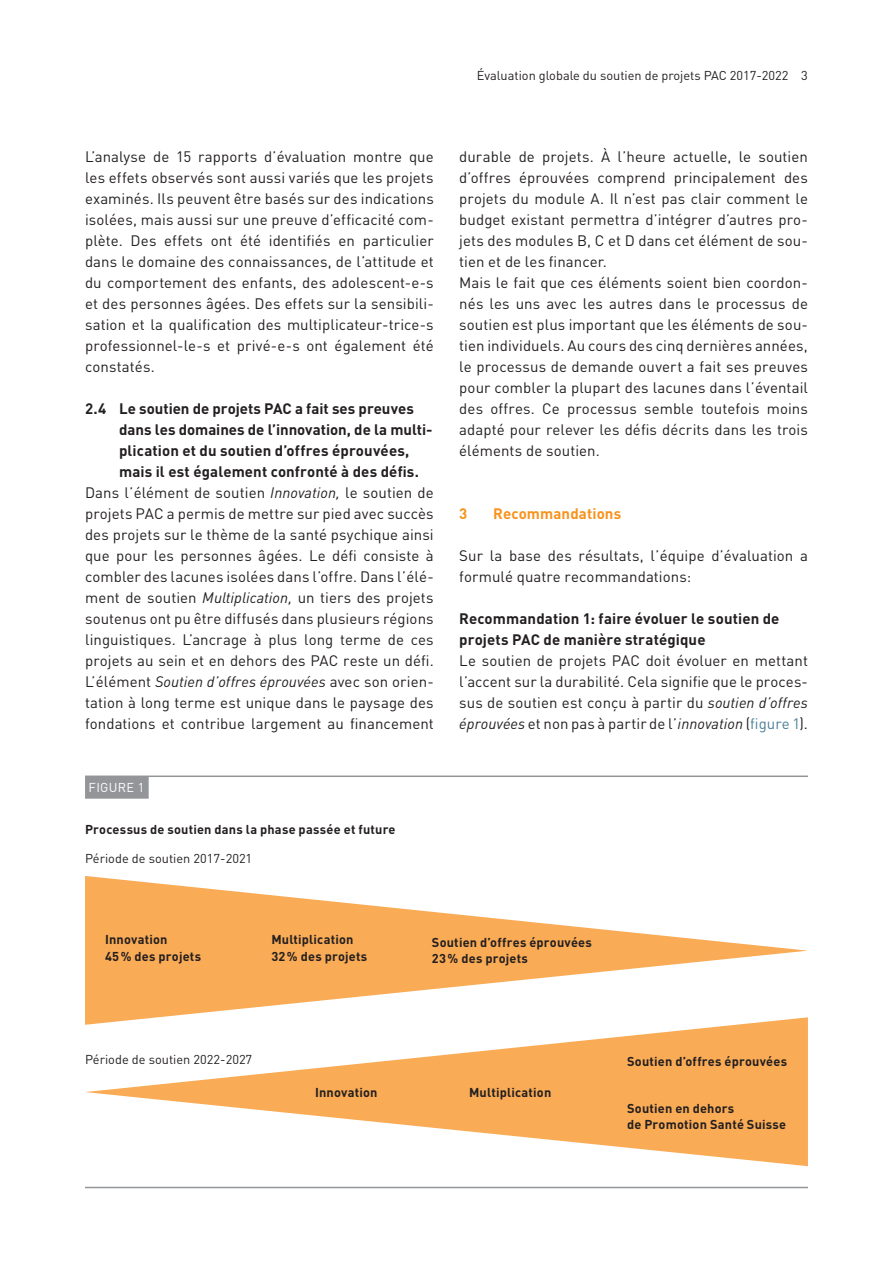
<style>
.page{position:relative;width:893px;height:1263px;background:#fff}
.page>*{position:absolute;margin:0;border:0;box-sizing:border-box;transform-origin:0 0}
.t1{font:15px/21px "DIN Pro";letter-spacing:.005em;color:#231f20;text-align:justify}
.t2{font:700 15px/21px "DIN Pro";letter-spacing:.005em;color:#231f20}
.t3{font:italic 15px "DIN Pro";letter-spacing:.005em;color:#231f20}
.t4{font:700 15px "DIN Pro";letter-spacing:.01em;color:#f7931d}
.t5{font:700 12.75px/16.5px "DIN Pro";letter-spacing:.015em;color:#231f20}
.t6{font:12.75px "DIN Pro";color:#231f20}
.t7{font:12.75px "DIN Pro";letter-spacing:.02em;color:#fff}
.s1{font-style:italic}
.s2{font-style:normal}
.s3{color:#4a8096}
</style>
<div class="page">
<hr style="left:85px;top:775px;width:723px;height:2px;background:#939598">
<div style="left:85px;top:776px;width:64px;height:23px;background:#939598"></div>
<hr style="left:85px;top:1187px;width:723px;height:1px;background:#939598">
<svg style="left:85px;top:876px;width:723px;height:141px;fill:#faab55"></svg>
<svg style="left:85px;top:1017px;width:723px;height:149px"></svg>
<p class="t6" style="left:477px;top:66px;width:333px">Évaluation globale du soutien de projets PAC 2017-2022 3</p>
<p class="t1" style="left:85px;top:145px;width:350px">L’analyse de 15 rapports d’évaluation montre que les effets observés sont aussi variés que les projets examinés. Ils peuvent être basés sur des indications isolées, mais aussi sur une preuve d’efficacité com&shy;plète. Des effets ont été identifiés en particulier dans le domaine des connaissances, de l’attitude et du comportement des enfants, des adolescent-e-s et des personnes âgées. Des effets sur la sensibili&shy;sation et la qualification des multiplicateur-trice-s professionnel-le-s et privé-e-s ont également été constatés.</p>
<p class="t2" style="left:85px;top:397px;width:330px">2.4 Le soutien de projets PAC a fait ses preuves</p>
<p class="t2" style="left:119px;top:418px;width:313px">dans les domaines de l’innovation, de la multi-</p>
<p class="t2" style="left:119px;top:439px;width:292px">plication et du soutien d’offres éprouvées,</p>
<p class="t2" style="left:119px;top:460px;width:301px">mais il est également confronté à des défis.</p>
<p class="t1" style="left:85px;top:481px;width:350px">Dans l’élément de soutien <span class="s1">Innovation,</span> le soutien de</p>
<p class="t1" style="left:85px;top:502px;width:350px">projets PAC a permis de mettre sur pied avec succès</p>
<p class="t1" style="left:85px;top:523px;width:350px">des projets sur le thème de la santé psychique ainsi</p>
<p class="t1" style="left:85px;top:544px;width:350px">que pour les personnes âgées. Le défi consiste à</p>
<p class="t1" style="left:85px;top:565px;width:350px">combler des lacunes isolées dans l’offre. Dans l’élé-</p>
<p class="t1" style="left:85px;top:586px;width:350px">ment de soutien <span class="s1">Multiplication,</span> un tiers des projets</p>
<p class="t1" style="left:85px;top:607px;width:350px">soutenus ont pu être diffusés dans plusieurs régions</p>
<p class="t1" style="left:85px;top:628px;width:350px">linguistiques. L’ancrage à plus long terme de ces</p>
<p class="t1" style="left:85px;top:649px;width:350px">projets au sein et en dehors des PAC reste un défi.</p>
<p class="t3" style="left:85px;top:672px;width:350px"><span class="s2">L’élément</span> Soutien d’offres éprouvées <span class="s2">avec son orien-</span></p>
<p class="t1" style="left:85px;top:691px;width:350px">tation à long terme est unique dans le paysage des</p>
<p class="t1" style="left:85px;top:712px;width:350px">fondations et contribue largement au financement</p>
<p class="t7" style="left:89px;top:779px;width:57px">FIGURE 1</p>
<p class="t5" style="left:85px;top:820px;width:312px">Processus de soutien dans la phase passée et future</p>
<p class="t6" style="left:85px;top:849px;width:169px">Période de soutien 2017-2021</p>
<p class="t1" style="left:459px;top:145px;width:350px;text-align:left">durable de projets. À l’heure actuelle, le soutien d’offres éprouvées comprend principalement des projets du module A. Il n’est pas clair comment le budget existant permettra d’intégrer d’autres pro&shy;jets des modules B, C et D dans cet élément de sou&shy;tien et de les financer.<br>Mais le fait que ces éléments soient bien coordon&shy;nés les uns avec les autres dans le processus de soutien est plus important que les éléments de sou&shy;tien individuels. Au cours des cinq dernières années, le processus de demande ouvert a fait ses preuves pour combler la plupart des lacunes dans l’éventail des offres. Ce processus semble toutefois moins adapté pour relever les défis décrits dans les trois éléments de soutien.</p>
<p class="t4" style="left:459px;top:503px;width:10px">3</p>
<p class="t4" style="left:493px;top:503px;width:129px">Recommandations</p>
<p class="t1" style="left:459px;top:544px;width:350px">Sur la base des résultats, l’équipe d’évaluation a formulé quatre recommandations:</p>
<p class="t2" style="left:459px;top:607px;width:322px">Recommandation 1: faire évoluer le soutien de projets PAC de manière stratégique</p>
<p class="t1" style="left:459px;top:649px;width:350px">Le soutien de projets PAC doit évoluer en mettant l’accent sur la durabilité. Cela signifie que le proces&shy;sus de soutien est conçu à partir du <span class="s1">soutien d’offres éprouvées</span> et non pas à partir de l’<span class="s1">innovation</span> (<span class="s3">figure 1</span>).</p>
<p class="t5" style="left:105px;top:931px;width:98px">Innovation<br>45% des projets</p>
<p class="t5" style="left:271px;top:931px;width:97px">Multiplication<br>32% des projets</p>
<p class="t5" style="left:432px;top:933px;width:162px">Soutien d’offres éprouvées<br>23% des projets</p>
<p class="t6" style="left:85px;top:1051px;width:169px">Période de soutien 2022-2027</p>
<p class="t5" style="left:315px;top:1083px;width:64px">Innovation</p>
<p class="t5" style="left:469px;top:1083px;width:84px">Multiplication</p>
<p class="t5" style="left:627px;top:1053px;width:162px">Soutien d’offres éprouvées</p>
<p class="t5" style="left:627px;top:1099px;width:161px">Soutien en dehors<br>de Promotion Santé Suisse</p>
</div>
